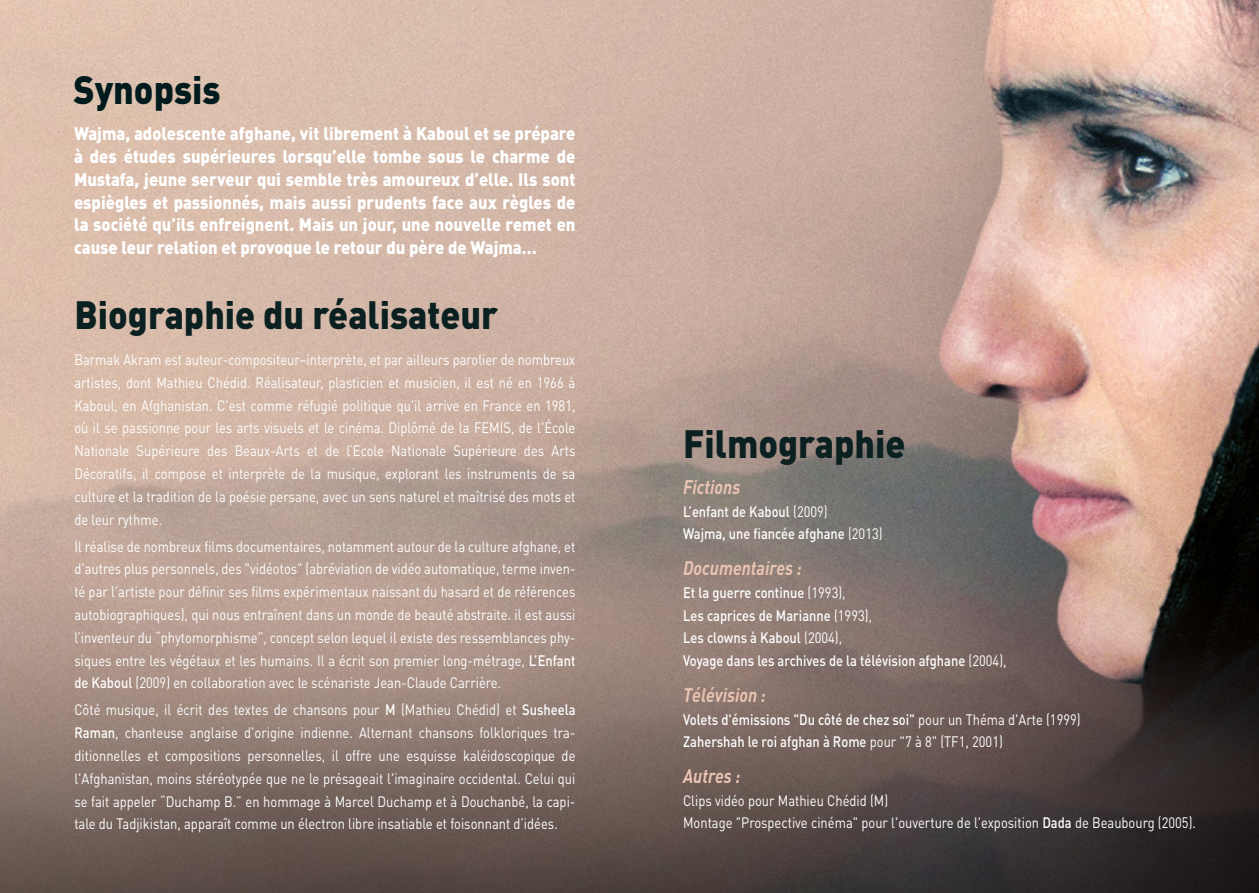
<style>
.page{position:relative;width:1259px;height:893px;background:#fff}
.page>*{position:absolute;margin:0;border:0;box-sizing:border-box;transform-origin:0 0}
.t1{font:900 39px "DIN Pro";color:#0b2021;scale:.92 1}
.t2{font:900 39px "DIN Pro";color:#001b1e;scale:.92 1}
.t3{font:italic 700 19.5px "DIN";color:#e9c4b2;scale:.86 1}
.t4{font:900 18px/22.8px "DIN Pro";color:#fff;text-align:justify;scale:.92 1}
.t5{font:15px/22.8px "DIN Pro";color:#fff;text-align:justify;scale:.86 1}
.t6{font:500 15px/22.8px "DIN Pro";color:#fff;scale:.86 1}
.s1{font-weight:500}
.s2{font-weight:400}
</style>
<div class="page">
<img style="left:0;top:0;width:1259px;height:893px">
<h1 class="t2" style="left:73px;top:63px;width:161px">Synopsis</h1>
<p class="t4" style="left:74px;top:122px;width:546px">Wajma, adolescente afghane, vit librement à Kaboul et se prépare à des études supérieures lorsqu’elle tombe sous le charme de Mustafa, jeune serveur qui semble très amoureux d’elle. Ils sont espiègles et passionnés, mais aussi prudents face aux règles de la société qu’ils enfreignent. Mais un jour, une nouvelle remet en cause leur relation et provoque le retour du père de Wajma…</p>
<h1 class="t1" style="left:74px;top:289px;width:462px">Biographie du réalisateur</h1>
<p class="t5" style="left:74px;top:347px;width:584px">Barmak Akram est auteur-compositeur–interprète, et par ailleurs parolier de nombreux artistes, dont Mathieu Chédid. Réalisateur, plasticien et musicien, il est né en 1966 à Kaboul, en Afghanistan. C'est comme réfugié politique qu'il arrive en France en 1981, où il se passionne pour les arts visuels et le cinéma. Diplômé de la FEMIS, de l'École Nationale Supérieure des Beaux-Arts et de l’Ecole Nationale Supérieure des Arts Décoratifs, il compose et interprète de la musique, explorant les instruments de sa culture et la tradition de la poésie persane, avec un sens naturel et maîtrisé des mots et de leur rythme.</p>
<p class="t5" style="left:74px;top:534px;width:584px">Il réalise de nombreux films documentaires, notamment autour de la culture afghane, et d'autres plus personnels, des "vidéotos" (abréviation de vidéo automatique, terme inven&shy;té par l'artiste pour définir ses films expérimentaux naissant du hasard et de références autobiographiques), qui nous entraînent dans un monde de beauté abstraite. il est aussi l’inventeur du “phytomorphisme”, concept selon lequel il existe des ressemblances phy&shy;siques entre les végétaux et les humains. Il a écrit son premier long-métrage, <span class="s1">L’Enfant de Kaboul</span> (2009) en collaboration avec le scénariste Jean-Claude Carrière.</p>
<p class="t5" style="left:74px;top:698px;width:584px">Côté musique, il écrit des textes de chansons pour <span class="s1">M</span> (Mathieu Chédid) et <span class="s1">Susheela Raman</span>, chanteuse anglaise d'origine indienne. Alternant chansons folkloriques tra&shy;ditionnelles et compositions personnelles, il offre une esquisse kaléidoscopique de l'Afghanistan, moins stéréotypée que ne le présageait l'imaginaire occidental. Celui qui se fait appeler “Duchamp B.” en hommage à Marcel Duchamp et à Douchanbé, la capi&shy;tale du Tadjikistan, apparaît comme un électron libre insatiable et foisonnant d’idées.</p>
<h1 class="t1" style="left:683px;top:418px;width:243px">Filmographie</h1>
<h2 class="t3" style="left:683px;top:474px;width:68px">Fictions</h2>
<p class="t6" style="left:683px;top:499px;width:234px">L’enfant de Kaboul <span class="s2">(2009)<br></span>Wajma, une fiancée afghane <span class="s2">(2013)</span></p>
<h2 class="t3" style="left:683px;top:555px;width:139px">Documentaires :</h2>
<p class="t6" style="left:683px;top:580px;width:378px">Et la guerre continue <span class="s2">(1993),<br></span>Les caprices de Marianne <span class="s2">(1993),<br></span>Les clowns à Kaboul <span class="s2">(2004),<br></span>Voyage dans les archives de la télévision afghane <span class="s2">(2004),</span></p>
<h2 class="t3" style="left:683px;top:682px;width:98px">Télévision :</h2>
<p class="t6" style="left:683px;top:707px;width:464px">Volets d'émissions "Du côté de chez soi" <span class="s2">pour un Théma d'Arte (1999)<br></span>Zahershah le roi afghan à Rome <span class="s2">pour "7 à 8" (TF1, 2001)</span></p>
<h2 class="t3" style="left:683px;top:763px;width:68px">Autres :</h2>
<p class="t5" style="left:683px;top:788px;width:598px">Clips vidéo pour Mathieu Chédid (M)<br>Montage "Prospective cinéma" pour l'ouverture de l'exposition <span class="s1">Dada</span> de Beaubourg (2005).</p>
</div>
